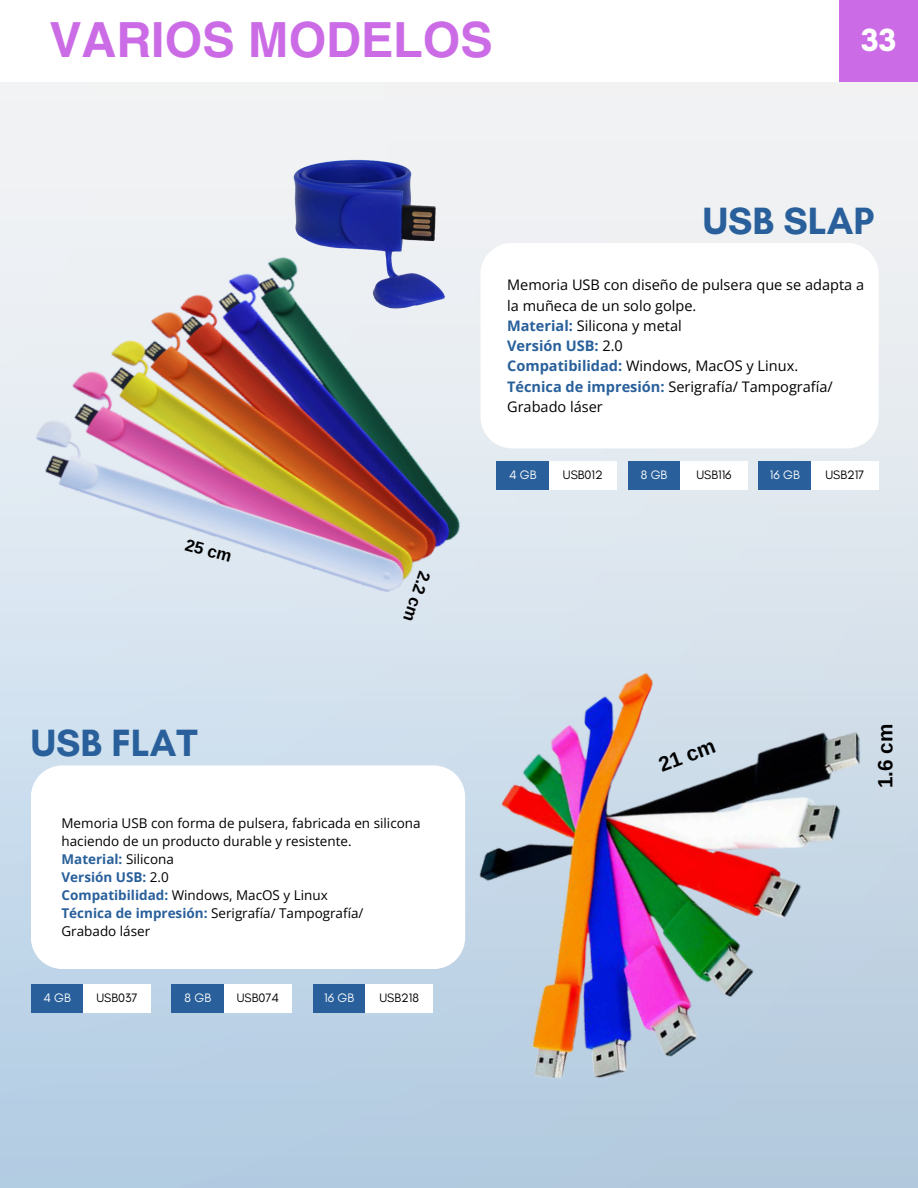
<style>
.page{position:relative;width:918px;height:1188px;background:#fff}
.page>*{position:absolute;margin:0;border:0;box-sizing:border-box;transform-origin:0 0}
.t1{font:700 48px "Helios";color:#cb6ce6}
.t2{font:700 38.7px "Glacial Indifference";color:#29609b}
.t3{font:700 32.7px "Glacial Indifference";color:#fff}
.t4{font:700 20.7px "Arimo";color:#000}
.t5{font:700 16.8px "Arimo";color:#000}
.t6{font:14.55px/20.2px "Open Sans";color:#000}
.t7{font:13.5px/18px "Open Sans";color:#000}
.t8{font:12.45px "Glacial Indifference";color:#000}
.t9{font:12.45px "Glacial Indifference";color:#fff}
.s1{font-weight:700;color:#29609b}
</style>
<div class="page">
<img style="left:0;top:81px;width:918px;height:1107px">
<svg style="left:31px;top:765px;width:261px;height:204px"></svg>
<div style="left:481px;top:243px;width:398px;height:205px;background:#fff;border-radius:32px"></div>
<div style="left:839px;top:0;width:79px;height:81px;background:#cb6ce6"></div>
<div style="left:759px;top:461px;width:52px;height:29px;background:#29609b"></div>
<div style="left:811px;top:461px;width:68px;height:29px;background:#fff"></div>
<div style="left:31px;top:984px;width:52px;height:29px;background:#29609b"></div>
<div style="left:83px;top:984px;width:68px;height:29px;background:#fff"></div>
<div style="left:628px;top:461px;width:52px;height:29px;background:#29609b"></div>
<div style="left:680px;top:461px;width:68px;height:29px;background:#fff"></div>
<div style="left:172px;top:984px;width:52px;height:29px;background:#29609b"></div>
<div style="left:224px;top:984px;width:68px;height:29px;background:#fff"></div>
<div style="left:549px;top:461px;width:68px;height:29px;background:#fff"></div>
<div style="left:177px;top:81px;width:379px;height:54px;background:#f1f2f3"></div>
<img style="left:292px;top:545px;width:626px;height:643px">
<img style="left:0;top:135px;width:595px;height:534px">
<h3 class="t1" style="left:49px;top:9px;width:445px">VARIOS MODELOS</h3>
<p class="t3" style="left:861px;top:20px;width:37px">33</p>
<h5 class="t5" style="left:188px;top:535px;width:49px;rotate:16deg">25 cm</h5>
<p class="t2" style="left:31px;top:719px;width:168px">USB FLAT</p>
<p class="t5" style="left:434px;top:575px;width:54px;rotate:109deg">22. cm</p>
<p class="t7" style="left:62px;top:813px;width:361px">Memoria USB con forma de pulsera, fabricada en silicona haciendo de un producto durable y resistente.<br><span class="s1">Material:</span> Silicona<br><span class="s1">Versión USB:</span> 2.0<br><span class="s1">Compatibilidad:</span> Windows, MacOS y Linux<br><span class="s1">Técnica de impresión:</span> Serigrafía/ Tampografía/ Grabado láser</p>
<p class="t9" style="left:43px;top:991px;width:29px">4 GB</p>
<p class="t8" style="left:96px;top:991px;width:43px">USB037</p>
<h2 class="t9" style="left:185px;top:991px;width:28px">8 GB</h2>
<h5 class="t8" style="left:237px;top:991px;width:44px">USB074</h5>
<p class="t9" style="left:324px;top:991px;width:31px">16 GB</p>
<p class="t8" style="left:379px;top:991px;width:41px">USB218</p>
<h3 class="t2" style="left:703px;top:197px;width:173px">USB SLAP</h3>
<p class="t6" style="left:507px;top:275px;width:358px">Memoria USB con diseño de pulsera que se adapta a la muñeca de un solo golpe.<br><span class="s1">Material:</span> Silicona y metal<br><span class="s1">Versión USB:</span> 2.0<br><span class="s1">Compatibilidad:</span> Windows, MacOS y Linux.<br><span class="s1">Técnica de impresión:</span> Serigrafía/ Tampografía/<br>Grabado láser</p>
<p class="t9" style="left:509px;top:467px;width:29px">4 GB</p>
<p class="t8" style="left:563px;top:467px;width:41px">USB012</p>
<h4 class="t9" style="left:641px;top:467px;width:28px">8 GB</h4>
<h4 class="t8" style="left:696px;top:467px;width:37px">USB116</h4>
<h1 class="t9" style="left:770px;top:467px;width:31px">16 GB</h1>
<p class="t8" style="left:825px;top:467px;width:41px">USB217</p>
<p class="t4" style="left:656px;top:755px;width:60px;rotate:-21deg">21 cm</p>
<p class="t4" style="left:874px;top:788px;width:66px;rotate:-90deg">1.6 cm</p>
</div>
